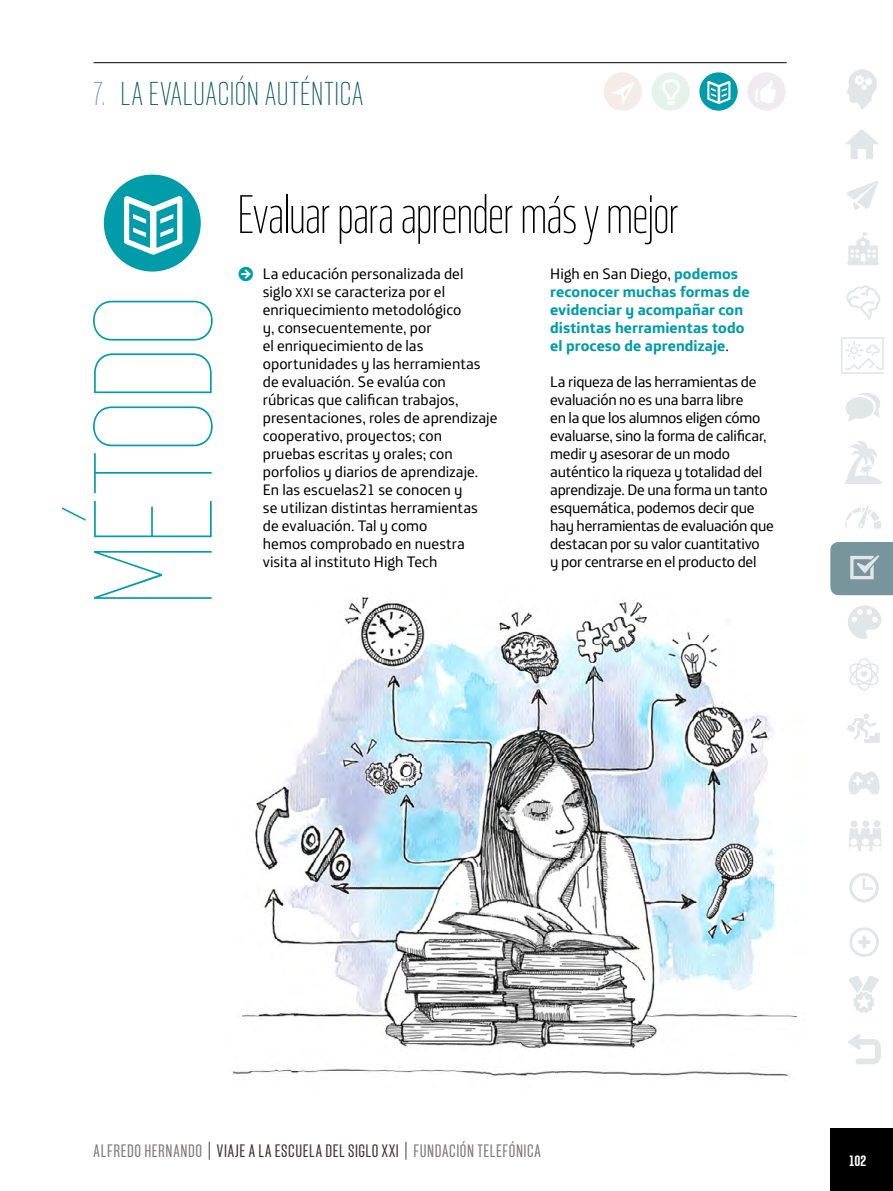
<style>
.page{position:relative;width:893px;height:1191px;background:#fff}
.page>*{position:absolute;margin:0;border:0;box-sizing:border-box;transform-origin:0 0}
.t1{font:100 168px "Solido Compressed";letter-spacing:-.03em;color:#009caa}
.t2{font:200 54px "Solido Compressed";letter-spacing:-.01em;color:#000}
.t3{font:200 33px "Solido Compressed";color:#00535f}
.t4{font:18px "Solido Compressed";letter-spacing:.035em;color:#807c7a}
.t5{font:15.3px/18px "Telefonica Text";letter-spacing:-.005em;color:#000}
.t6{font:700 15.3px/18px "Telefonica Text";letter-spacing:.005em;color:#009caa}
.t7{font:700 15px "Solido Compressed";color:#fff}
.s1{color:#78949d}
.s2{font-family:"Telefonica Text SC850";font-size:13.05px}
.s3{font-weight:400;color:#000}
.s4{color:#000}
.s5{color:#3d3732}
.s6{font-family:"Solido Compressed Book SC850";color:#3d3732}
</style>
<div class="page">
<div style="left:830px;top:1128px;width:63px;height:63px;background:#000"></div>
<hr style="left:94px;top:62px;width:693px;height:1px;background:#000">
<img style="left:232px;top:596px;width:566px;height:481px">
<div style="left:104px;top:175px;width:97px;height:96px;background:#009caa;border-radius:50%"></div>
<svg style="left:124px;top:196px;width:58px;height:59px"></svg>
<div style="left:699px;top:72px;width:39px;height:39px;background:#009caa;border-radius:50%"></div>
<svg style="left:707px;top:81px;width:23px;height:23px"></svg>
<svg style="left:604px;top:72px;width:86px;height:39px"></svg>
<div style="left:741px;top:68px;width:56px;height:48px;background:linear-gradient(to right,#f8f5f7,#fbfafb)"></div>
<svg style="left:847px;top:69px;width:30px;height:41px"></svg>
<svg style="left:847px;top:181px;width:32px;height:29px"></svg>
<svg style="left:847px;top:232px;width:32px;height:33px"></svg>
<svg style="left:846px;top:285px;width:34px;height:35px"></svg>
<svg style="left:846px;top:393px;width:34px;height:28px"></svg>
<svg style="left:845px;top:505px;width:36px;height:23px"></svg>
<svg style="left:830px;top:542px;width:63px;height:53px;background:#849da6"></svg>
<svg style="left:848px;top:605px;width:33px;height:34px"></svg>
<svg style="left:849px;top:658px;width:30px;height:32px"></svg>
<svg style="left:847px;top:713px;width:33px;height:30px"></svg>
<svg style="left:848px;top:772px;width:31px;height:23px"></svg>
<div style="left:851px;top:820px;width:6px;height:7px;background:#e1e6e9;border-radius:50%"></div>
<div style="left:862px;top:820px;width:7px;height:7px;background:#e1e6e9;border-radius:50%"></div>
<div style="left:873px;top:820px;width:7px;height:7px;background:#e1e6e9;border-radius:50%"></div>
<svg style="left:849px;top:827px;width:32px;height:24px"></svg>
<svg style="left:849px;top:873px;width:30px;height:29px"></svg>
<svg style="left:848px;top:1034px;width:33px;height:30px"></svg>
<svg style="left:845px;top:129px;width:34px;height:30px"></svg>
<svg style="left:849px;top:927px;width:30px;height:30px"></svg>
<svg style="left:849px;top:976px;width:30px;height:37px"></svg>
<svg style="left:841px;top:337px;width:43px;height:37px"></svg>
<svg style="left:845px;top:441px;width:37px;height:43px"></svg>
<h3 class="t3" style="left:94px;top:75px;width:67px"><span class="s1">7.</span>LA EVALUACIÓN</h3>
<h3 class="t3" style="left:265px;top:75px;width:12px">AUTÉNTICA</h3>
<h1 class="t1" style="left:59px;top:609px;width:318px;rotate:-90deg">métOdO</h1>
<h2 class="t2" style="left:237px;top:184px;width:443px">Evaluar para aprender más y mejor</h2>
<p class="t5" style="left:263px;top:263px;width:236px">La educación personalizada del<br>siglo <span class="s2">xxi</span> se caracteriza por el enriquecimiento metodológico<br>y, consecuentemente, por<br>el enriquecimiento de las oportunidades y las herramientas de evaluación. Se evalúa con rúbricas que califican trabajos, presentaciones, roles de aprendizaje cooperativo, proyectos; con pruebas escritas y orales; con porfolios y diarios de aprendizaje.<br>En las escuelas21 se conocen y<br>se utilizan distintas herramientas de evaluación. Tal y como<br>hemos comprobado en nuestra visita al instituto High Tech</p>
<p class="t6" style="left:550px;top:263px;width:201px"><span class="s3">High en San Diego,</span> podemos reconocer muchas formas de evidenciar y acompañar con distintas herramientas todo el proceso de aprendizaje<span class="s3">.</span></p>
<p class="t5" style="left:550px;top:371px;width:225px">La riqueza de las herramientas de evaluación no es una barra libre<br>en la que los alumnos eligen cómo evaluarse, sino la forma de calificar, medir y asesorar de un modo auténtico la riqueza y totalidad del aprendizaje. De una forma un tanto esquemática, podemos decir que hay herramientas de evaluación que destacan por su valor cuantitativo<br>y por centrarse en el producto del</p>
<p class="t4" style="left:94px;top:1141px;width:448px">ALFREDO HERNANDO <span class="s4">|</span> <span class="s5">VIAJE A LA ESCUELA DEL SIGLO</span> <span class="s6">XXI</span> <span class="s4">|</span> FUNDACIÓN TELEFÓNICA</p>
<p class="t7" style="left:850px;top:1152px;width:18px">102</p>
</div>
